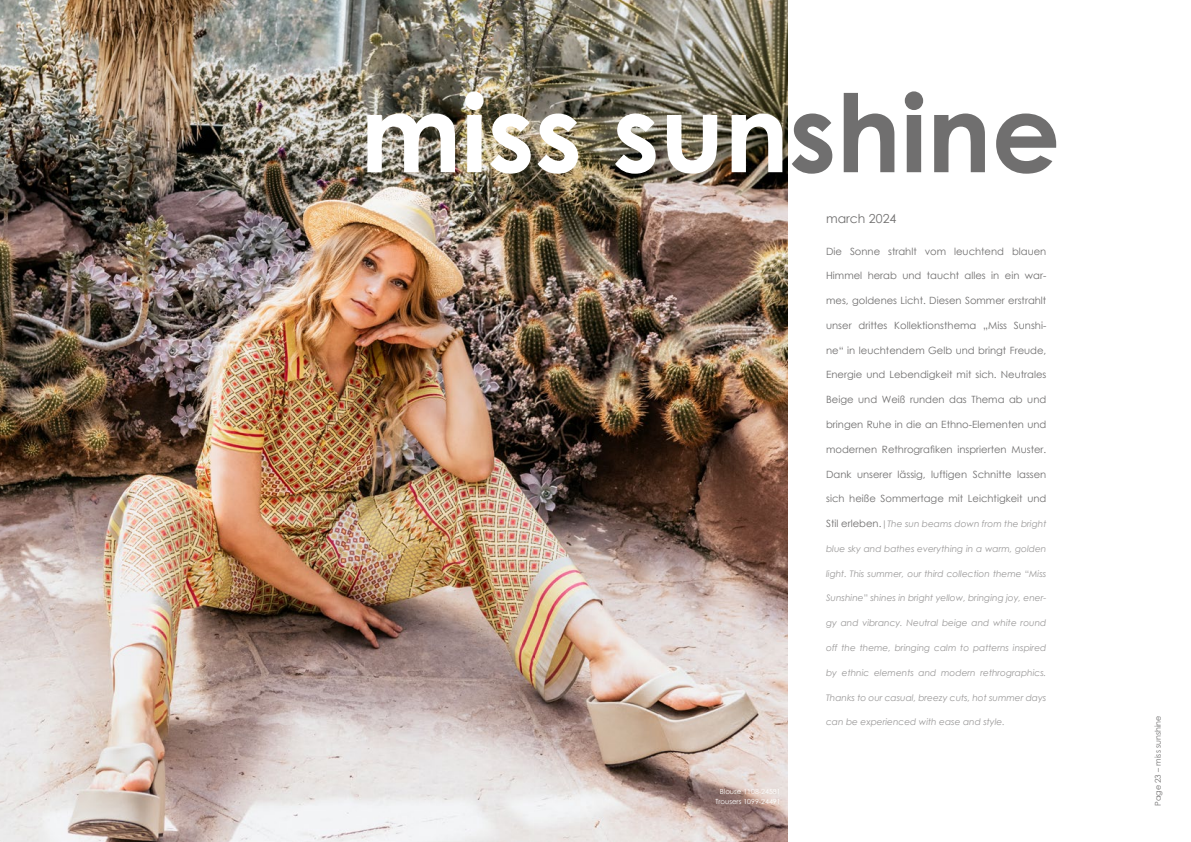
<style>
.page{position:relative;width:1191px;height:842px;background:#fff}
.page>*{position:absolute;margin:0;border:0;box-sizing:border-box;transform-origin:0 0}
.t1{font:700 107.7px "Century Gothic";color:#fff}
.t2{font:12.4px "Century Gothic";color:#706f6f}
.t3{font:10px "Century Gothic";color:#706f6f}
.t4{font:italic 9px "Century Gothic";color:#999898}
.t5{font:8px "Century Gothic";color:#706f6f}
.t6{font:7px/9.6px "Century Gothic";color:#fff;text-align:right}
.s1{color:#706f6f}
.s2{font-style:normal;font-size:10px;color:#706f6f}
.s3{font-style:normal}
</style>
<div class="page">
<img style="left:0;top:0;width:788px;height:842px">
<h1 class="t1" style="left:360px;top:51px;width:702px">miss sun<span class="s1">shine</span></h1>
<p class="t6" style="left:715px;top:786px;width:67px">Blouse 1108-24581<br>Trousers 1099-24491</p>
<p class="t2" style="left:826px;top:210px;width:72px">march 2024</p>
<p class="t3" style="left:826px;top:244px;width:222px">Die Sonne strahlt vom leuchtend blauen</p>
<p class="t3" style="left:826px;top:269px;width:222px">Himmel herab und taucht alles in ein war-</p>
<p class="t3" style="left:826px;top:293px;width:222px">mes, goldenes Licht. Diesen Sommer erstrahlt</p>
<p class="t3" style="left:826px;top:318px;width:222px">unser drittes Kollektionsthema „Miss Sunshi-</p>
<p class="t3" style="left:826px;top:343px;width:222px">ne“ in leuchtendem Gelb und bringt Freude,</p>
<p class="t3" style="left:826px;top:368px;width:222px">Energie und Lebendigkeit mit sich. Neutrales</p>
<p class="t3" style="left:826px;top:393px;width:222px">Beige und Weiß runden das Thema ab und</p>
<p class="t3" style="left:826px;top:417px;width:222px">bringen Ruhe in die an Ethno-Elementen und</p>
<p class="t3" style="left:826px;top:442px;width:222px">modernen Rethrografiken insprierten Muster.</p>
<p class="t3" style="left:826px;top:467px;width:222px">Dank unserer lässig, luftigen Schnitte lassen</p>
<p class="t3" style="left:826px;top:492px;width:222px">sich heiße Sommertage mit Leichtigkeit und</p>
<p class="t4" style="left:826px;top:518px;width:222px"><span class="s2">Stil erleben.</span><span class="s3">|</span>The sun beams down from the bright</p>
<p class="t4" style="left:826px;top:542px;width:222px">blue sky and bathes everything in a warm, golden</p>
<p class="t4" style="left:826px;top:567px;width:222px">light. This summer, our third collection theme <span class="s3">“</span>Miss</p>
<p class="t4" style="left:826px;top:592px;width:222px">Sunshine<span class="s3">”</span> shines in bright yellow, bringing joy, ener-</p>
<p class="t4" style="left:826px;top:617px;width:222px">gy and vibrancy. Neutral beige and white round</p>
<p class="t4" style="left:826px;top:641px;width:222px">off the theme, bringing calm to patterns inspired</p>
<p class="t4" style="left:826px;top:666px;width:222px">by ethnic elements and modern rethrographics.</p>
<p class="t4" style="left:826px;top:691px;width:222px">Thanks to our casual, breezy cuts, hot summer days</p>
<p class="t4" style="left:826px;top:716px;width:180px">can be experienced with ease and style.</p>
<p class="t5" style="left:1152px;top:806px;width:92px;rotate:-90deg">Page 23 – miss sunshine</p>
</div>
